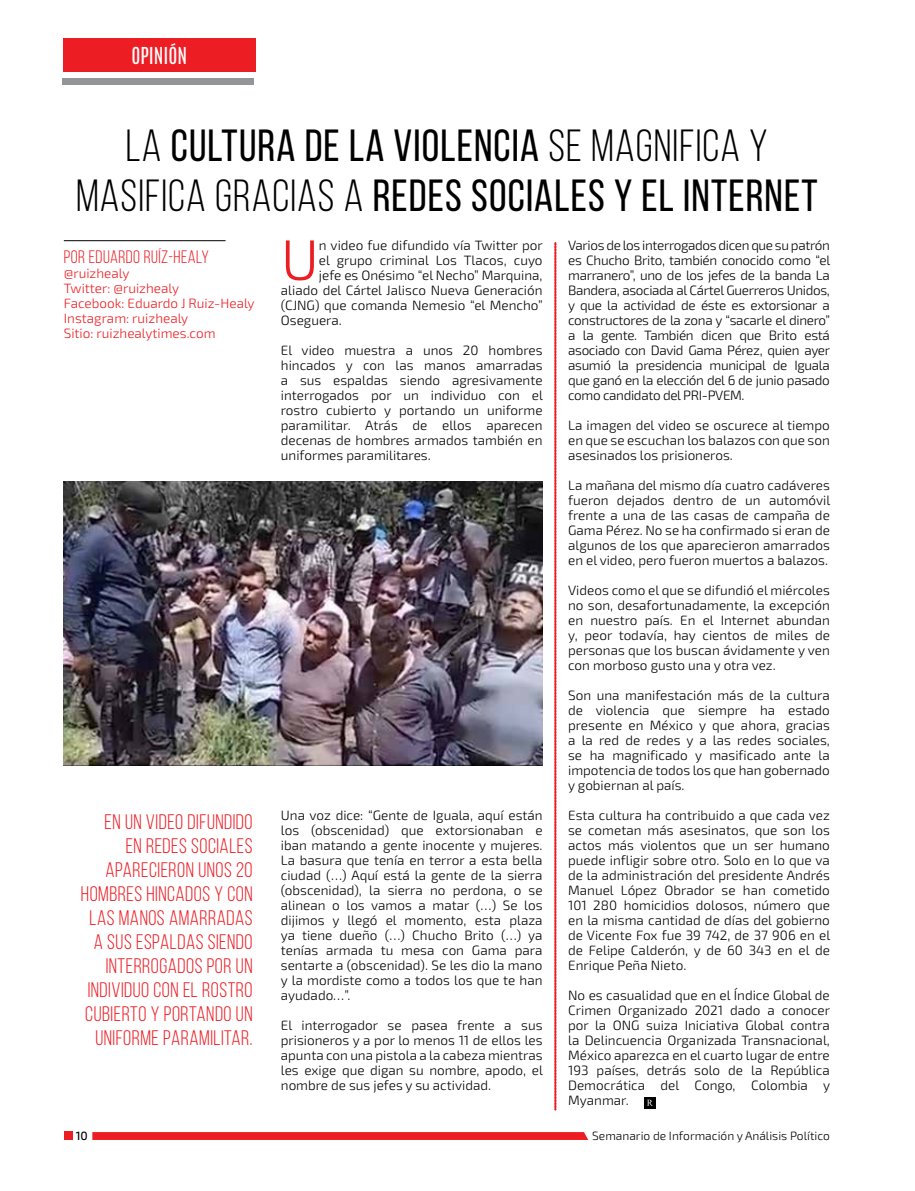
<style>
.page{position:relative;width:915px;height:1191px;background:#fff}
.page>*{position:absolute;margin:0;border:0;box-sizing:border-box;transform-origin:0 0}
.t1{font:300 57px "Exo 2";color:#ed1d24}
.t2{font:45px/49.5px "Bebas Neue";letter-spacing:.025em;color:#000;text-align:center}
.t3{font:21px/24px "Bebas Neue";letter-spacing:.025em;color:#ed1d24;text-align:right}
.t4{font:19.5px "Antonio";color:#fff}
.t5{font:18px "Bebas Neue";letter-spacing:.025em;color:#ed1d24}
.t6{font:300 13.5px/15px "Exo 2";color:#000;text-align:justify}
.t7{font:300 13.5px/15px "Exo 2";color:#ed1d24}
.t8{font:300 12px "Exo 2";color:#000}
.t9{font:500 12px "Exo 2";color:#000}
.s1{font-style:inherit}
</style>
<div class="page">
<div style="left:64px;top:1131px;width:8px;height:9px;background:#ed1d24"></div>
<svg style="left:92px;top:1132px;width:496px;height:8px;background:#ed2128"></svg>
<div style="left:63px;top:38px;width:192px;height:34px;background:#ed1d24"></div>
<div style="left:62px;top:78px;width:192px;height:6px;background:#939598"></div>
<hr style="left:64px;top:240px;width:161px;height:1px;background:#000">
<div style="left:644px;top:1097px;width:11px;height:11px;background:#000"></div>
<svg style="left:647px;top:1099px;width:5px;height:6px"></svg>
<svg style="left:554px;top:242px;width:2px;height:868px;background:#f0484e"></svg>
<img style="left:64px;top:482px;width:478px;height:283px">
<h3 class="t4" style="left:131px;top:41px;width:57px">OPINIÓN</h3>
<h2 class="t2" style="left:76px;top:121px;width:743px"><span class="s1">LA</span> CULTURA DE LA VIOLENCIA <span class="s1">SE MAGNIFICA Y<br>MASIFICA GRACIAS A</span> REDES SOCIALES Y EL INTERNET</h2>
<h3 class="t5" style="left:64px;top:247px;width:146px">POR EDUARDO RUÍZ-HEALY</h3>
<p class="t7" style="left:64px;top:266px;width:192px">@ruizhealy<br>Twitter: @ruizhealy<br>Facebook: Eduardo J Ruiz-Healy<br>Instagram: ruizhealy<br>Sitio: ruizhealytimes.com</p>
<p class="t6" style="left:568px;top:238px;width:263px">Varios de los interrogados dicen que su patrón es Chucho Brito, también conocido como “el marranero”, uno de los jefes de la banda La Bandera, asociada al Cártel Guerreros Unidos, y que la actividad de éste es extorsionar a constructores de la zona y “sacarle el dinero” a la gente. También dicen que Brito está asociado con David Gama Pérez, quien ayer asumió la presidencia municipal de Iguala que ganó en la elección del 6 de junio pasado como candidato del PRI-PVEM.</p>
<p class="t6" style="left:568px;top:418px;width:263px">La imagen del video se oscurece al tiempo en que se escuchan los balazos con que son asesinados los prisioneros.</p>
<p class="t6" style="left:568px;top:478px;width:263px">La mañana del mismo día cuatro cadáveres fueron dejados dentro de un automóvil frente a una de las casas de campaña de Gama Pérez. No se ha confirmado si eran de algunos de los que aparecieron amarrados en el video, pero fueron muertos a balazos.</p>
<p class="t6" style="left:568px;top:583px;width:263px">Videos como el que se difundió el miércoles no son, desafortunadamente, la excepción en nuestro país. En el Internet abundan y, peor todavía, hay cientos de miles de personas que los buscan ávidamente y ven con morboso gusto una y otra vez.</p>
<p class="t6" style="left:568px;top:688px;width:263px">Son una manifestación más de la cultura de violencia que siempre ha estado presente en México y que ahora, gracias a la red de redes y a las redes sociales, se ha magnificado y masificado ante la impotencia de todos los que han gobernado y gobiernan al país.</p>
<p class="t6" style="left:568px;top:808px;width:263px">Esta cultura ha contribuido a que cada vez se cometan más asesinatos, que son los actos más violentos que un ser humano puede infligir sobre otro. Solo en lo que va de la administración del presidente Andrés Manuel López Obrador se han cometido 101 280 homicidios dolosos, número que en la misma cantidad de días del gobierno de Vicente Fox fue 39 742, de 37 906 en el de Felipe Calderón, y de 60 343 en el de Enrique Peña Nieto.</p>
<p class="t6" style="left:568px;top:988px;width:263px">No es casualidad que en el Índice Global de Crimen Organizado 2021 dado a conocer por la ONG suiza Iniciativa Global contra la Delincuencia Organizada Transnacional, México aparezca en el cuarto lugar de entre 193 países, detrás solo de la República Democrática del Congo, Colombia y Myanmar.</p>
<h1 class="t1" style="left:281px;top:227px;width:40px">U</h1>
<p class="t6" style="left:319px;top:238px;width:225px">n video fue difundido vía Twitter por</p>
<p class="t6" style="left:319px;top:253px;width:225px">el grupo criminal Los Tlacos, cuyo</p>
<p class="t6" style="left:319px;top:268px;width:225px">jefe es Onésimo “el Necho” Marquina,</p>
<p class="t6" style="left:281px;top:283px;width:263px">aliado del Cártel Jalisco Nueva Generación</p>
<p class="t6" style="left:281px;top:298px;width:263px">(CJNG) que comanda Nemesio “el Mencho”</p>
<p class="t6" style="left:281px;top:313px;width:63px">Oseguera.</p>
<p class="t6" style="left:281px;top:343px;width:263px">El video muestra a unos 20 hombres hincados y con las manos amarradas a sus espaldas siendo agresivamente interrogados por un individuo con el rostro cubierto y portando un uniforme paramilitar. Atrás de ellos aparecen decenas de hombres armados también en uniformes paramilitares.</p>
<p class="t6" style="left:281px;top:808px;width:263px">Una voz dice: “Gente de Iguala, aquí están los (obscenidad) que extorsionaban e iban matando a gente inocente y mujeres.<br>La basura que tenía en terror a esta bella ciudad (…) Aquí está la gente de la sierra (obscenidad), la sierra no perdona, o se alinean o los vamos a matar (…) Se los dijimos y llegó el momento, esta plaza ya tiene dueño (…) Chucho Brito (…) ya tenías armada tu mesa con Gama para sentarte a (obscenidad). Se les dio la mano y la mordiste como a todos los que te han ayudado…”.</p>
<p class="t6" style="left:281px;top:1018px;width:263px">El interrogador se pasea frente a sus prisioneros y a por lo menos 11 de ellos les apunta con una pistola a la cabeza mientras les exige que digan su nombre, apodo, el nombre de sus jefes y su actividad.</p>
<h3 class="t3" style="left:81px;top:809px;width:173px">EN UN VIDEO DIFUNDIDO<br>EN REDES SOCIALES<br>APARECIERON UNOS 20<br>HOMBRES HINCADOS Y CON<br>LAS MANOS AMARRADAS<br>A SUS ESPALDAS SIENDO<br>INTERROGADOS POR UN<br>INDIVIDUO CON EL ROSTRO<br>CUBIERTO Y PORTANDO UN<br>UNIFORME PARAMILITAR.</h3>
<p class="t9" style="left:76px;top:1128px;width:14px">10</p>
<p class="t8" style="left:592px;top:1128px;width:239px">Semanario de Información y Análisis Político</p>
</div>
